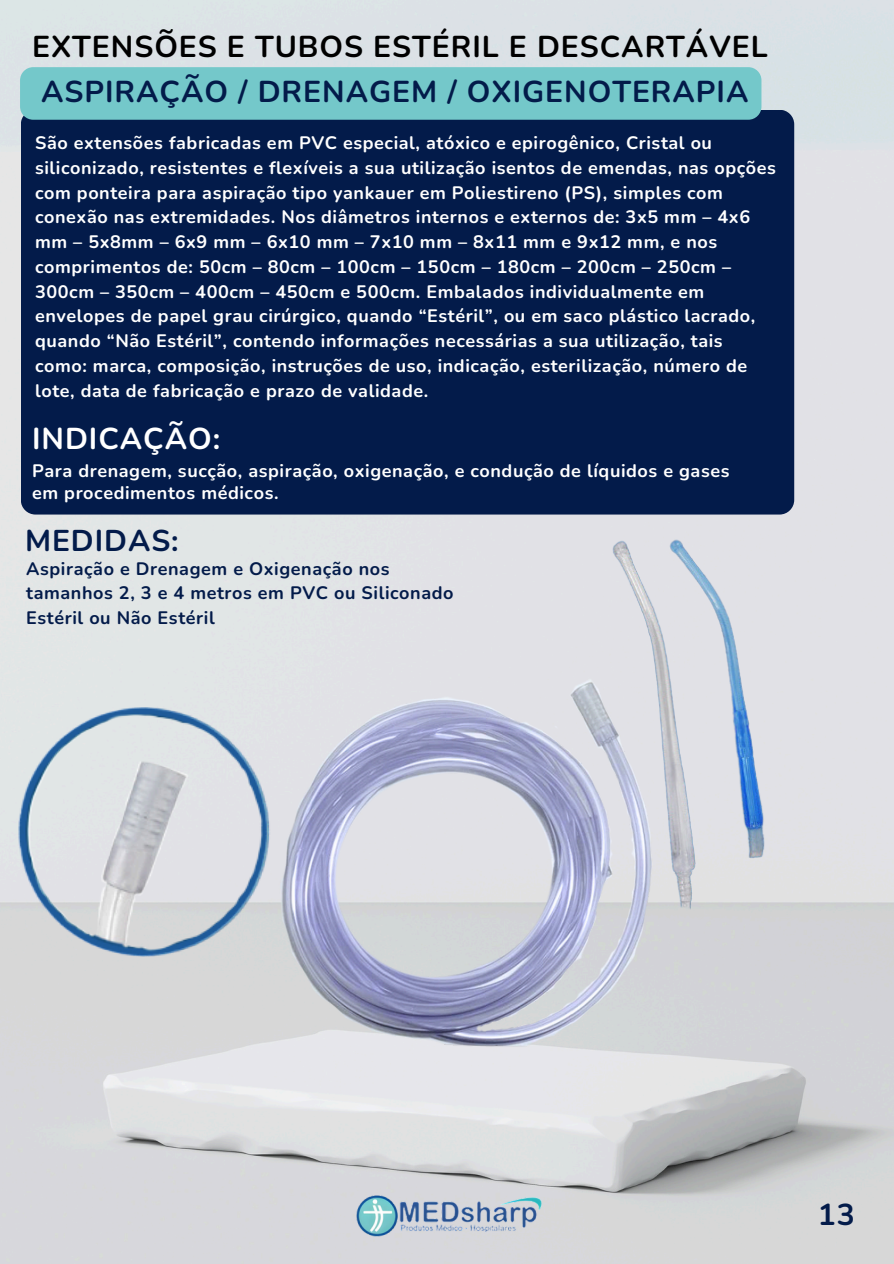
<style>
.page{position:relative;width:894px;height:1264px;background:#fff}
.page>*{position:absolute;margin:0;border:0;box-sizing:border-box;transform-origin:0 0}
.t1{font:700 30.15px "Nunito";letter-spacing:.03em;color:#031b4a}
.t2{font:700 30.15px "Nunito";letter-spacing:.03em;color:#000}
.t3{font:700 30.15px "Nunito";letter-spacing:.03em;color:#fff}
.t4{font:700 30px "Nunito";letter-spacing:.03em;color:#031b4a}
.t5{font:700 18px/24.8px "Nunito";letter-spacing:.03em;color:#fff}
.t6{font:700 18px/24.8px "Nunito";letter-spacing:.03em;color:#031b4a}
</style>
<div class="page">
<img style="left:0;top:0;width:893px;height:1263px">
<img style="left:289px;top:375px;width:604px;height:756px">
<img style="left:1px;top:683px;width:252px;height:285px">
<img style="left:341px;top:1162px;width:211px;height:101px">
<div style="left:21px;top:110px;width:773px;height:404px;background:#031b4a;border-radius:15px"></div>
<img style="left:253px;top:639px;width:441px;height:523px">
<div style="left:20px;top:67px;width:741px;height:53px;background:#74c8ca;border-radius:13px"></div>
<h1 class="t2" style="left:32px;top:26px;width:736px">EXTENSÕES E TUBOS ESTÉRIL E DESCARTÁVEL</h1>
<h1 class="t1" style="left:41px;top:72px;width:708px">ASPIRAÇÃO / DRENAGEM / OXIGENOTERAPIA</h1>
<p class="t5" style="left:35px;top:131px;width:742px">São extensões fabricadas em PVC especial, atóxico e epirogênico, Cristal ou siliconizado, resistentes e flexíveis a sua utilização isentos de emendas, nas opções com ponteira para aspiração tipo yankauer em Poliestireno (PS), simples com conexão nas extremidades. Nos diâmetros internos e externos de: 3x5 mm – 4x6 mm – 5x8mm – 6x9 mm – 6x10 mm – 7x10 mm – 8x11 mm e 9x12 mm, e nos comprimentos de: 50cm – 80cm – 100cm – 150cm – 180cm – 200cm – 250cm – 300cm – 350cm – 400cm – 450cm e 500cm. Embalados individualmente em envelopes de papel grau cirúrgico, quando “Estéril”, ou em saco plástico lacrado, quando “Não Estéril”, contendo informações necessárias a sua utilização, tais como: marca, composição, instruções de uso, indicação, esterilização, número de lote, data de fabricação e prazo de validade.</p>
<p class="t3" style="left:32px;top:419px;width:189px">INDICAÇÃO:</p>
<p class="t5" style="left:32px;top:460px;width:698px;line-height:21.3px">Para drenagem, sucção, aspiração, oxigenação, e condução de líquidos e gases em procedimentos médicos.</p>
<p class="t4" style="left:25px;top:520px;width:155px">MEDIDAS:</p>
<h1 class="t6" style="left:26px;top:556px;width:428px">Aspiração e Drenagem e Oxigenação nos tamanhos 2, 3 e 4 metros em PVC ou Siliconado</h1>
<p class="t6" style="left:26px;top:606px;width:190px">Estéril ou Não Estéril</p>
<p class="t1" style="left:817px;top:1194px;width:39px">13</p>
</div>
